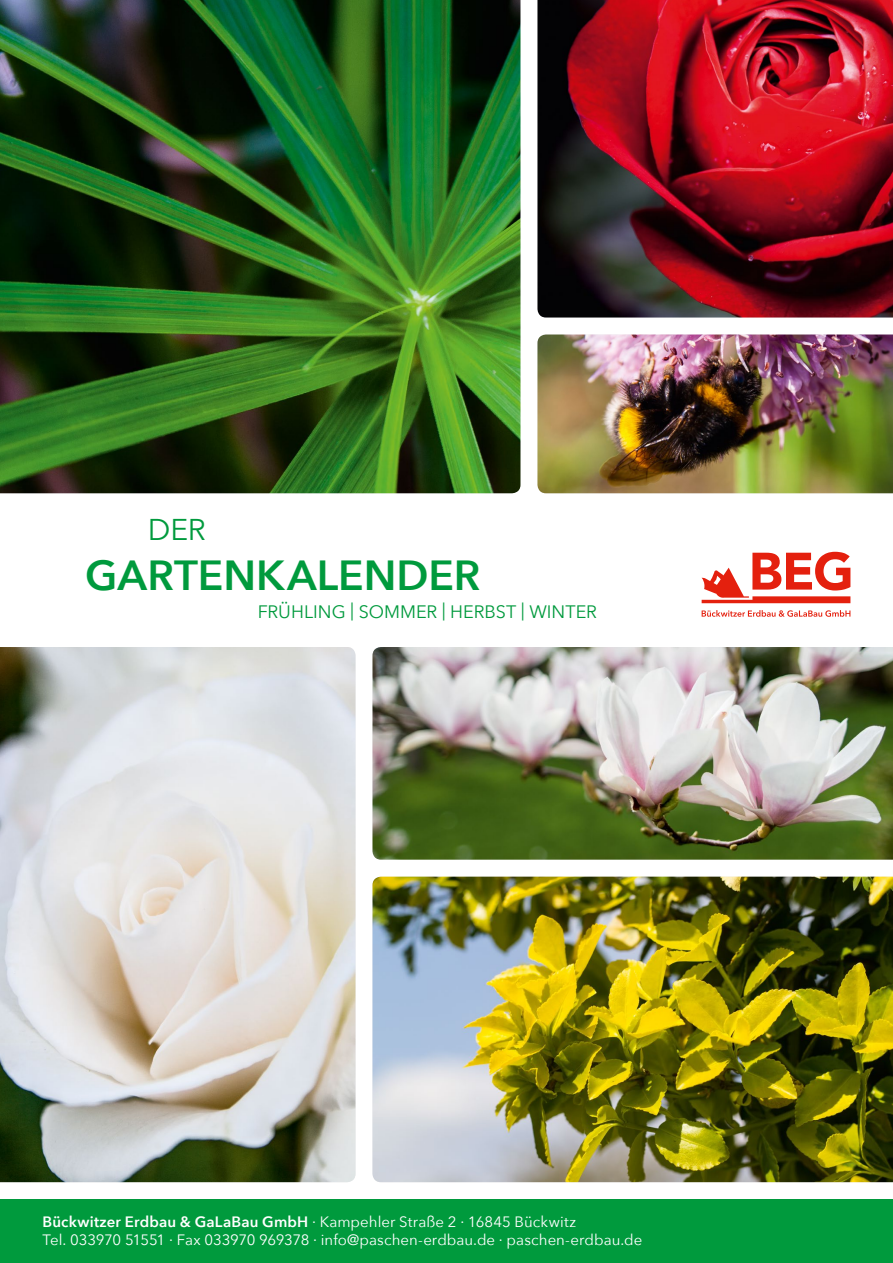
<style>
.page{position:relative;width:893px;height:1263px;background:#fff}
.page>*{position:absolute;margin:0;border:0;box-sizing:border-box;transform-origin:0 0}
.t1{font:600 42px "Avenir Next";color:#009a3d}
.t2{font:30px "Avenir Next";color:#009a3d}
.t3{font:18px "Avenir Next";color:#009a3d}
.t4{font:15px/18px "Avenir Next";letter-spacing:.005em;color:#fff}
.s1{font-weight:600}
</style>
<div class="page">
<div style="left:0;top:1199px;width:893px;height:64px;background:#009a3d"></div>
<svg style="left:702px;top:610px;width:148px;height:7px"></svg>
<svg style="left:702px;top:552px;width:148px;height:51px"></svg>
<img style="left:0;top:0;width:520px;height:493px">
<img style="left:372px;top:647px;width:521px;height:213px">
<img style="left:537px;top:0;width:356px;height:317px">
<img style="left:0;top:647px;width:355px;height:535px">
<img style="left:537px;top:334px;width:356px;height:159px">
<img style="left:372px;top:877px;width:521px;height:305px">
<h2 class="t2" style="left:148px;top:504px;width:59px">DER</h2>
<h1 class="t1" style="left:85px;top:539px;width:397px">GARTENKALENDER</h1>
<p class="t3" style="left:258px;top:596px;width:341px">FRÜHLING | SOMMER | HERBST | WINTER</p>
<p class="t4" style="left:43px;top:1212px;width:601px"><span class="s1">Bückwitzer Erdbau &amp; GaLaBau GmbH</span> · Kampehler Straße 2 · 16845 Bückwitz<br>Tel. 033970 51551 · Fax 033970 969378 · info@paschen-erdbau.de · paschen-erdbau.de</p>
</div>
